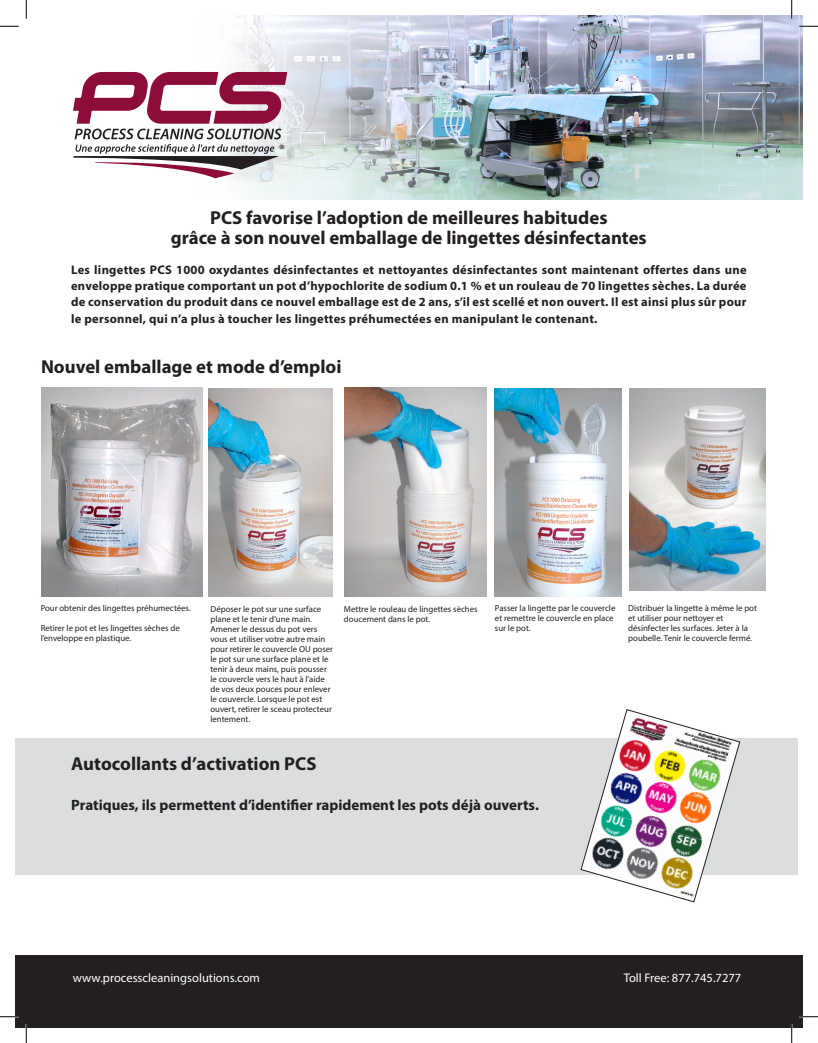
<style>
.page{position:relative;width:818px;height:1043px;background:#fff}
.page>*{position:absolute;margin:0;border:0;box-sizing:border-box;transform-origin:0 0}
.t1{font:700 18.75px "Myriad Pro";color:#231f20}
.t2{font:700 15px "Myriad Pro";color:#231f20}
.t3{font:italic 13.75px "Myriad Pro";color:#231f20}
.t4{font:700 12.5px/16.2px "Myriad Pro";letter-spacing:.02em;color:#231f20;text-align:justify}
.t5{font:12.5px "Myriad Pro";color:#fff}
.t6{font:8.75px/10px "Myriad Pro";color:#231f20}
</style>
<div class="page">
<img style="left:41px;top:387px;width:161px;height:209px">
<img style="left:344px;top:387px;width:142px;height:209px">
<img style="left:494px;top:388px;width:127px;height:208px">
<img style="left:629px;top:388px;width:136px;height:203px">
<img style="left:209px;top:388px;width:124px;height:208px">
<img style="left:214px;top:15px;width:588px;height:184px">
<svg style="left:73px;top:72px;width:214px;height:106px"></svg>
<div style="left:16px;top:955px;width:786px;height:73px;background:#231f20"></div>
<div style="left:15px;top:737px;width:782px;height:137px;background:#dcdddf"></div>
<img style="left:580px;top:709px;width:160px;height:193px">
<svg style="left:0;top:25px;width:19px;height:2px"></svg>
<svg style="left:799px;top:25px;width:19px;height:2px"></svg>
<svg style="left:0;top:1015px;width:19px;height:2px"></svg>
<svg style="left:799px;top:1015px;width:19px;height:2px"></svg>
<svg style="left:25px;top:0;width:2px;height:19px"></svg>
<svg style="left:25px;top:1024px;width:2px;height:18px"></svg>
<svg style="left:790px;top:0;width:2px;height:19px"></svg>
<svg style="left:790px;top:1024px;width:2px;height:18px"></svg>
<p class="t3" style="left:278px;top:141px;width:7px">®</p>
<p class="t1" style="left:210px;top:205px;width:399px">PCS favorise l’adoption de meilleures habitudes</p>
<p class="t1" style="left:171px;top:225px;width:477px">grâce à son nouvel emballage de lingettes désinfectantes</p>
<p class="t4" style="left:71px;top:261px;width:677px">Les lingettes PCS 1000 oxydantes désinfectantes et nettoyantes désinfectantes sont maintenant offertes dans une enveloppe pratique comportant un pot d’hypochlorite de sodium 0.1 % et un rouleau de 70 lingettes sèches. La durée de conservation du produit dans ce nouvel emballage est de 2 ans, s’il est scellé et non ouvert. Il est ainsi plus sûr pour le personnel, qui n’a plus à toucher les lingettes préhumectées en manipulant le contenant.</p>
<p class="t1" style="left:41px;top:354px;width:302px">Nouvel emballage et mode d’emploi</p>
<p class="t6" style="left:41px;top:602px;width:152px">Pour obtenir des lingettes préhumectées.</p>
<p class="t6" style="left:41px;top:622px;width:141px">Retirer le pot et les lingettes sèches de</p>
<p class="t6" style="left:41px;top:632px;width:92px">l’enveloppe en plastique.</p>
<p class="t6" style="left:344px;top:613px;width:88px">doucement dans le pot.</p>
<p class="t6" style="left:495px;top:603px;width:122px">Passer la lingette par le couvercle et remettre le couvercle en place sur le pot.</p>
<p class="t6" style="left:628px;top:603px;width:130px">Distribuer la lingette à même le pot et utiliser pour nettoyer et</p>
<p class="t6" style="left:210px;top:603px;width:124px">Déposer le pot sur une surface plane et le tenir d’une main.<br>Amener le dessus du pot vers vous et utiliser votre autre main pour retirer le couvercle OU poser le pot sur une surface plane et le tenir à deux mains, puis pousser le couvercle vers le haut à l’aide de vos deux pouces pour enlever le couvercle. Lorsque le pot est ouvert, retirer le sceau protecteur lentement.</p>
<p class="t6" style="left:344px;top:603px;width:135px">Mettre le rouleau de lingettes sèches</p>
<p class="t6" style="left:628px;top:623px;width:125px">désinfecter les surfaces. Jeter à la poubelle. Tenir le couvercle fermé.</p>
<p class="t1" style="left:71px;top:751px;width:247px">Autocollants d’activation PCS</p>
<p class="t2" style="left:71px;top:794px;width:469px">Pratiques, ils permettent d’identifier rapidement les pots déjà ouverts.</p>
<p class="t5" style="left:73px;top:970px;width:188px">www.processcleaningsolutions.com</p>
<p class="t5" style="left:623px;top:970px;width:119px">Toll Free: 877.745.7277</p>
</div>
